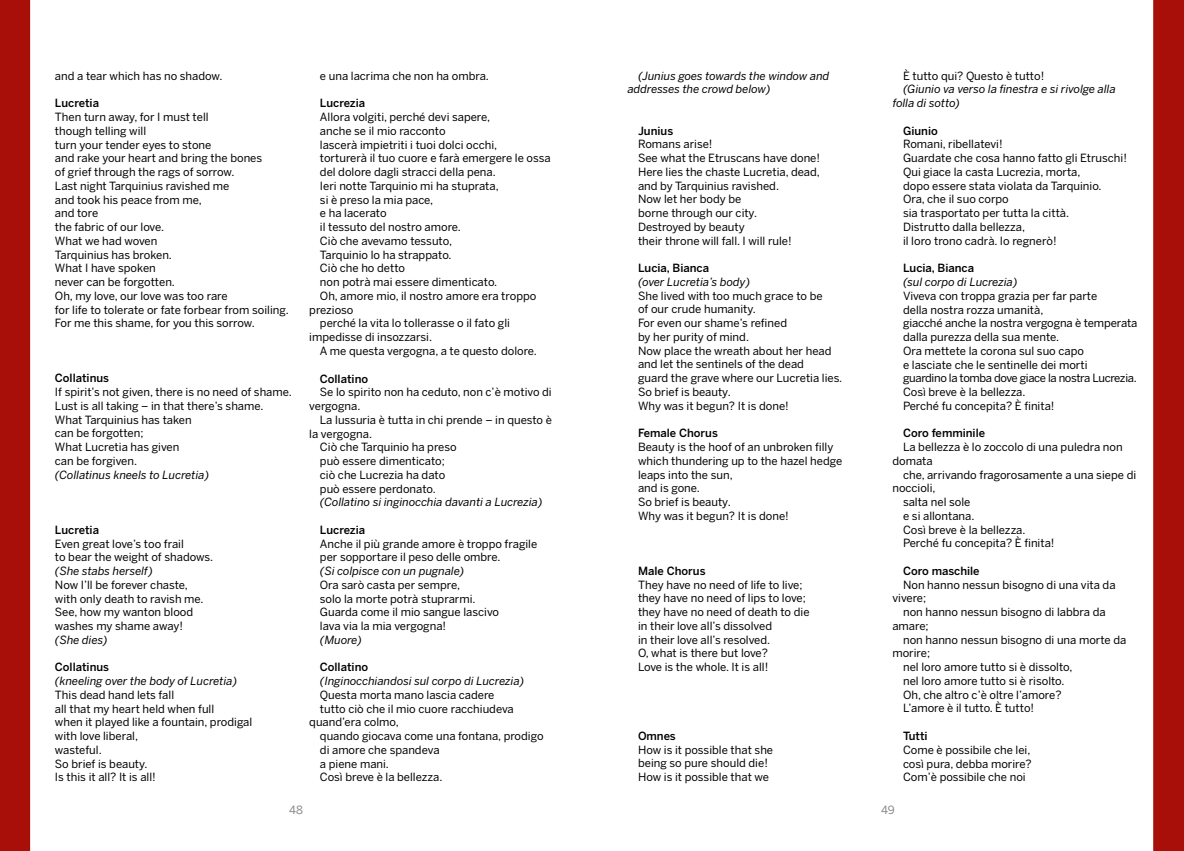
<style>
.page{position:relative;width:1184px;height:851px;background:#fff}
.page>*{position:absolute;margin:0;border:0;box-sizing:border-box;transform-origin:0 0}
.t1{font:11.25px/13.8px "Benton Sans";color:#000}
.t2{font:italic 11.25px/13.8px "Benton Sans";color:#000}
.t3{font:500 11.25px "Benton Sans";color:#000}
.t4{font:11.25px "Benton Sans";color:#878787}
</style>
<div class="page">
<svg style="left:1153px;top:0;width:30px;height:850px;background:#ac1813"></svg>
<div style="left:0;top:0;width:30px;height:850px;background:#a90f09"></div>
<p class="t1" style="left:55px;top:69px;width:169px">and a tear which has no shadow.</p>
<p class="t3" style="left:55px;top:96px;width:46px">Lucretia</p>
<p class="t1" style="left:55px;top:110px;width:235px">Then turn away, for I must tell<br>though telling will<br>turn your tender eyes to stone<br>and rake your heart and bring the bones<br>of grief through the rags of sorrow.<br>Last night Tarquinius ravished me<br>and took his peace from me,<br>and tore<br>the fabric of our love.<br>What we had woven<br>Tarquinius has broken.<br>What I have spoken<br>never can be forgotten.<br>Oh, my love, our love was too rare<br>for life to tolerate or fate forbear from soiling.<br>For me this shame, for you this sorrow.</p>
<p class="t3" style="left:55px;top:371px;width:56px">Collatinus</p>
<p class="t1" style="left:55px;top:385px;width:238px">If spirit’s not given, there is no need of shame.<br>Lust is all taking – in that there’s shame.<br>What Tarquinius has taken<br>can be forgotten;<br>What Lucretia has given<br>can be forgiven.</p>
<p class="t2" style="left:55px;top:467px;width:155px">(Collatinus kneels to Lucretia)</p>
<p class="t3" style="left:55px;top:523px;width:46px">Lucretia</p>
<p class="t1" style="left:55px;top:536px;width:160px">Even great love’s too frail<br>to bear the weight of shadows.</p>
<p class="t2" style="left:55px;top:564px;width:99px">(She stabs herself)</p>
<p class="t1" style="left:55px;top:577px;width:150px">Now I’ll be forever chaste, with only death to ravish me.<br>See, how my wanton blood washes my shame away!</p>
<p class="t2" style="left:55px;top:632px;width:54px">(She dies)</p>
<p class="t3" style="left:55px;top:660px;width:56px">Collatinus</p>
<p class="t2" style="left:55px;top:674px;width:183px">(kneeling over the body of Lucretia)</p>
<p class="t1" style="left:55px;top:687px;width:199px">This dead hand lets fall<br>all that my heart held when full<br>when it played like a fountain, prodigal with love liberal,<br>wasteful.<br>So brief is beauty.<br>Is this it all? It is all!</p>
<p class="t1" style="left:320px;top:69px;width:171px">e una lacrima che non ha ombra.</p>
<p class="t3" style="left:320px;top:97px;width:47px">Lucrezia</p>
<p class="t1" style="left:320px;top:110px;width:172px">Allora volgiti, perché devi sapere,</p>
<p class="t1" style="left:320px;top:124px;width:127px">anche se il mio racconto</p>
<p class="t1" style="left:320px;top:137px;width:179px">lascerà impietriti i tuoi dolci occhi,</p>
<p class="t1" style="left:320px;top:151px;width:232px">torturerà il tuo cuore e farà emergere le ossa</p>
<p class="t1" style="left:320px;top:165px;width:177px">del dolore dagli stracci della pena.</p>
<p class="t1" style="left:320px;top:179px;width:180px">Ieri notte Tarquinio mi ha stuprata,</p>
<p class="t1" style="left:320px;top:192px;width:115px">si è preso la mia pace,</p>
<p class="t1" style="left:320px;top:206px;width:68px">e ha lacerato</p>
<p class="t1" style="left:320px;top:220px;width:142px">il tessuto del nostro amore.</p>
<p class="t1" style="left:320px;top:234px;width:134px">Ciò che avevamo tessuto,</p>
<p class="t1" style="left:320px;top:247px;width:133px">Tarquinio lo ha strappato.</p>
<p class="t1" style="left:320px;top:261px;width:87px">Ciò che ho detto</p>
<p class="t1" style="left:320px;top:275px;width:179px">non potrà mai essere dimenticato.</p>
<p class="t1" style="left:320px;top:289px;width:218px">Oh, amore mio, il nostro amore era troppo</p>
<p class="t1" style="left:309px;top:302px;width:46px">prezioso</p>
<p class="t1" style="left:320px;top:316px;width:191px">perché la vita lo tollerasse o il fato gli</p>
<p class="t1" style="left:309px;top:330px;width:124px">impedisse di insozzarsi.</p>
<p class="t1" style="left:320px;top:344px;width:218px">A me questa vergogna, a te questo dolore.</p>
<p class="t3" style="left:320px;top:371px;width:50px">Collatino</p>
<p class="t1" style="left:309px;top:385px;width:244px;text-indent:11px">Se lo spirito non ha ceduto, non c’è motivo di vergogna.</p>
<p class="t1" style="left:320px;top:412px;width:234px">La lussuria è tutta in chi prende – in questo è</p>
<p class="t1" style="left:309px;top:426px;width:64px">la vergogna.</p>
<p class="t1" style="left:320px;top:440px;width:138px">Ciò che Tarquinio ha preso</p>
<p class="t1" style="left:320px;top:454px;width:126px">può essere dimenticato;</p>
<p class="t1" style="left:320px;top:467px;width:127px">ciò che Lucrezia ha dato</p>
<p class="t1" style="left:320px;top:481px;width:117px">può essere perdonato.</p>
<p class="t2" style="left:320px;top:495px;width:224px">(Collatino si inginocchia davanti a Lucrezia)</p>
<p class="t3" style="left:320px;top:523px;width:47px">Lucrezia</p>
<p class="t1" style="left:320px;top:536px;width:219px">Anche il più grande amore è troppo fragile per sopportare il peso delle ombre.</p>
<p class="t2" style="left:320px;top:564px;width:146px">(Si colpisce con un pugnale)</p>
<p class="t1" style="left:320px;top:577px;width:181px">Ora sarò casta per sempre,<br>solo la morte potrà stuprarmi.<br>Guarda come il mio sangue lascivo lava via la mia vergogna!</p>
<p class="t2" style="left:320px;top:632px;width:43px">(Muore)</p>
<p class="t3" style="left:320px;top:660px;width:50px">Collatino</p>
<p class="t2" style="left:320px;top:674px;width:206px">(Inginocchiandosi sul corpo di Lucrezia)</p>
<p class="t1" style="left:320px;top:687px;width:176px">Questa morta mano lascia cadere</p>
<p class="t1" style="left:320px;top:701px;width:195px">tutto ciò che il mio cuore racchiudeva</p>
<p class="t1" style="left:309px;top:715px;width:91px">quand’era colmo,</p>
<p class="t1" style="left:320px;top:729px;width:225px">quando giocava come una fontana, prodigo</p>
<p class="t1" style="left:320px;top:742px;width:121px">di amore che spandeva</p>
<p class="t1" style="left:320px;top:756px;width:71px">a piene mani.</p>
<p class="t1" style="left:320px;top:770px;width:124px">Così breve è la bellezza.</p>
<p class="t2" style="left:627px;top:68px;width:203px;text-indent:11px">(Junius goes towards the window and addresses the crowd below)</p>
<p class="t3" style="left:638px;top:124px;width:37px">Junius</p>
<p class="t1" style="left:638px;top:137px;width:183px">Romans arise!<br>See what the Etruscans have done!<br>Here lies the chaste Lucretia, dead, and by Tarquinius ravished.<br>Now let her body be<br>borne through our city.<br>Destroyed by beauty<br>their throne will fall. I will rule!</p>
<p class="t3" style="left:638px;top:261px;width:72px">Lucia, Bianca</p>
<p class="t2" style="left:638px;top:275px;width:113px">(over Lucretia’s body)</p>
<p class="t1" style="left:638px;top:288px;width:206px">She lived with too much grace to be<br>of our crude humanity.<br>For even our shame’s refined<br>by her purity of mind.<br>Now place the wreath about her head and let the sentinels of the dead<br>guard the grave where our Lucretia lies.<br>So brief is beauty.<br>Why was it begun? It is done!</p>
<p class="t3" style="left:638px;top:426px;width:81px">Female Chorus</p>
<p class="t1" style="left:638px;top:440px;width:206px">Beauty is the hoof of an unbroken filly which thundering up to the hazel hedge leaps into the sun,<br>and is gone.<br>So brief is beauty.<br>Why was it begun? It is done!</p>
<p class="t3" style="left:638px;top:564px;width:69px">Male Chorus</p>
<p class="t1" style="left:638px;top:577px;width:173px">They have no need of life to live; they have no need of lips to love; they have no need of death to die in their love all’s dissolved<br>in their love all’s resolved.<br>O, what is there but love?<br>Love is the whole. It is all!</p>
<p class="t3" style="left:638px;top:729px;width:39px">Omnes</p>
<p class="t1" style="left:638px;top:742px;width:137px">How is it possible that she being so pure should die!<br>How is it possible that we</p>
<p class="t1" style="left:903px;top:68px;width:143px">È tutto qui? Questo è tutto!</p>
<p class="t2" style="left:892px;top:82px;width:225px;text-indent:11px">(Giunio va verso la finestra e si rivolge alla folla di sotto)</p>
<p class="t3" style="left:903px;top:124px;width:36px">Giunio</p>
<p class="t1" style="left:903px;top:137px;width:225px">Romani, ribellatevi!<br>Guardate che cosa hanno fatto gli Etruschi!<br>Qui giace la casta Lucrezia, morta,<br>dopo essere stata violata da Tarquinio.<br>Ora, che il suo corpo<br>sia trasportato per tutta la città.<br>Distrutto dalla bellezza,<br>il loro trono cadrà. Io regnerò!</p>
<p class="t3" style="left:903px;top:261px;width:72px">Lucia, Bianca</p>
<p class="t2" style="left:903px;top:275px;width:116px">(sul corpo di Lucrezia)</p>
<p class="t1" style="left:903px;top:288px;width:236px">Viveva con troppa grazia per far parte<br>della nostra rozza umanità,<br>giacché anche la nostra vergogna è temperata dalla purezza della sua mente.<br>Ora mettete la corona sul suo capo<br>e lasciate che le sentinelle dei morti<br>guardino la tomba dove giace la nostra Lucrezia.<br>Così breve è la bellezza.<br>Perché fu concepita? È finita!</p>
<p class="t3" style="left:903px;top:426px;width:84px">Coro femminile</p>
<p class="t1" style="left:892px;top:440px;width:232px;text-indent:11px">La bellezza è lo zoccolo di una puledra non domata</p>
<p class="t1" style="left:903px;top:467px;width:235px">che, arrivando fragorosamente a una siepe di</p>
<p class="t1" style="left:892px;top:481px;width:45px">noccioli,</p>
<p class="t1" style="left:903px;top:495px;width:69px">salta nel sole</p>
<p class="t1" style="left:903px;top:508px;width:73px">e si allontana.</p>
<p class="t1" style="left:903px;top:522px;width:124px">Così breve è la bellezza.</p>
<p class="t1" style="left:903px;top:536px;width:153px">Perché fu concepita? È finita!</p>
<p class="t3" style="left:903px;top:564px;width:78px">Coro maschile</p>
<p class="t1" style="left:892px;top:577px;width:225px;text-indent:11px">Non hanno nessun bisogno di una vita da vivere;</p>
<p class="t1" style="left:892px;top:605px;width:215px;text-indent:11px">non hanno nessun bisogno di labbra da amare;</p>
<p class="t1" style="left:903px;top:632px;width:225px">non hanno nessun bisogno di una morte da</p>
<p class="t1" style="left:892px;top:646px;width:39px">morire;</p>
<p class="t1" style="left:903px;top:660px;width:171px">nel loro amore tutto si è dissolto,</p>
<p class="t1" style="left:903px;top:673px;width:163px">nel loro amore tutto si è risolto.</p>
<p class="t1" style="left:903px;top:687px;width:160px">Oh, che altro c’è oltre l’amore?</p>
<p class="t1" style="left:903px;top:701px;width:133px">L’amore è il tutto. È tutto!</p>
<p class="t3" style="left:903px;top:729px;width:26px">Tutti</p>
<p class="t1" style="left:903px;top:742px;width:130px">Come è possibile che lei, così pura, debba morire?<br>Com’è possibile che noi</p>
<p class="t4" style="left:289px;top:803px;width:15px">48</p>
<p class="t4" style="left:881px;top:803px;width:15px">49</p>
</div>
